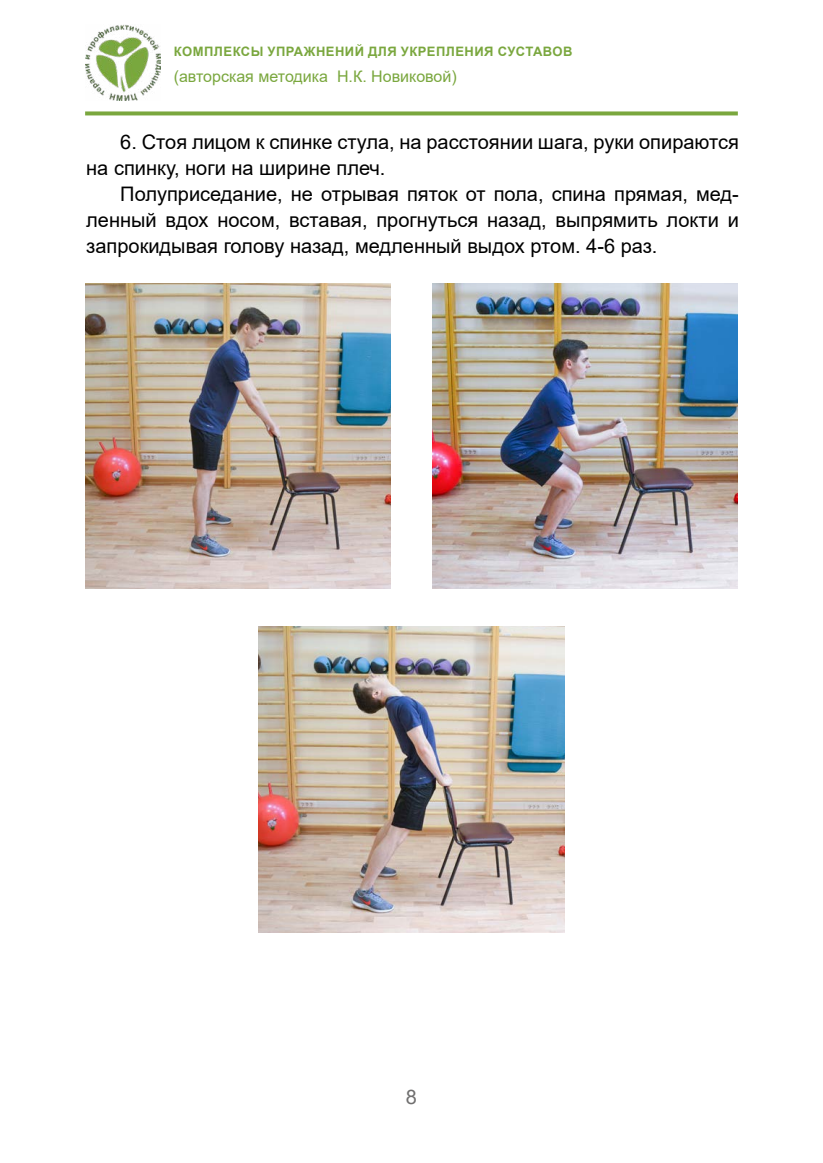
<style>
.page{position:relative;width:823px;height:1163px;background:#fff}
.page>*{position:absolute;margin:0;border:0;box-sizing:border-box;transform-origin:0 0}
.t1{font:20px/26px "Arial";color:#000}
.t2{font:20px "Arial";color:#706f6f}
.t3{font:16px "Arial";color:#7aa73e}
.t4{font:700 13px "Arial";letter-spacing:.035em;color:#7aa73e}
</style>
<div class="page">
<img style="left:85px;top:24px;width:75px;height:77px">
<svg style="left:85px;top:111px;width:652px;height:4px;background:#89b154"></svg>
<img style="left:258px;top:626px;width:306px;height:306px">
<img style="left:85px;top:283px;width:305px;height:305px">
<img style="left:432px;top:283px;width:305px;height:305px">
<p class="t4" style="left:174px;top:42px;width:400px">КОМПЛЕКСЫ УПРАЖНЕНИЙ ДЛЯ УКРЕПЛЕНИЯ СУСТАВОВ</p>
<p class="t3" style="left:173px;top:65px;width:284px">(авторская методика Н.К. Новиковой)</p>
<p class="t1" style="left:86px;top:129px;width:653px;text-indent:34px">6. Стоя лицом к спинке стула, на расстоянии шага, руки опираются на спинку, ноги на ширине плеч.</p>
<p class="t1" style="left:86px;top:181px;width:653px;text-align:justify;text-indent:34px">Полуприседание, не отрывая пяток от пола, спина прямая, мед&shy;ленный вдох носом, вставая, прогнуться назад, выпрямить локти и запрокидывая голову назад, медленный выдох ртом. 4-6 раз.</p>
<p class="t2" style="left:405px;top:1082px;width:13px">8</p>
</div>
